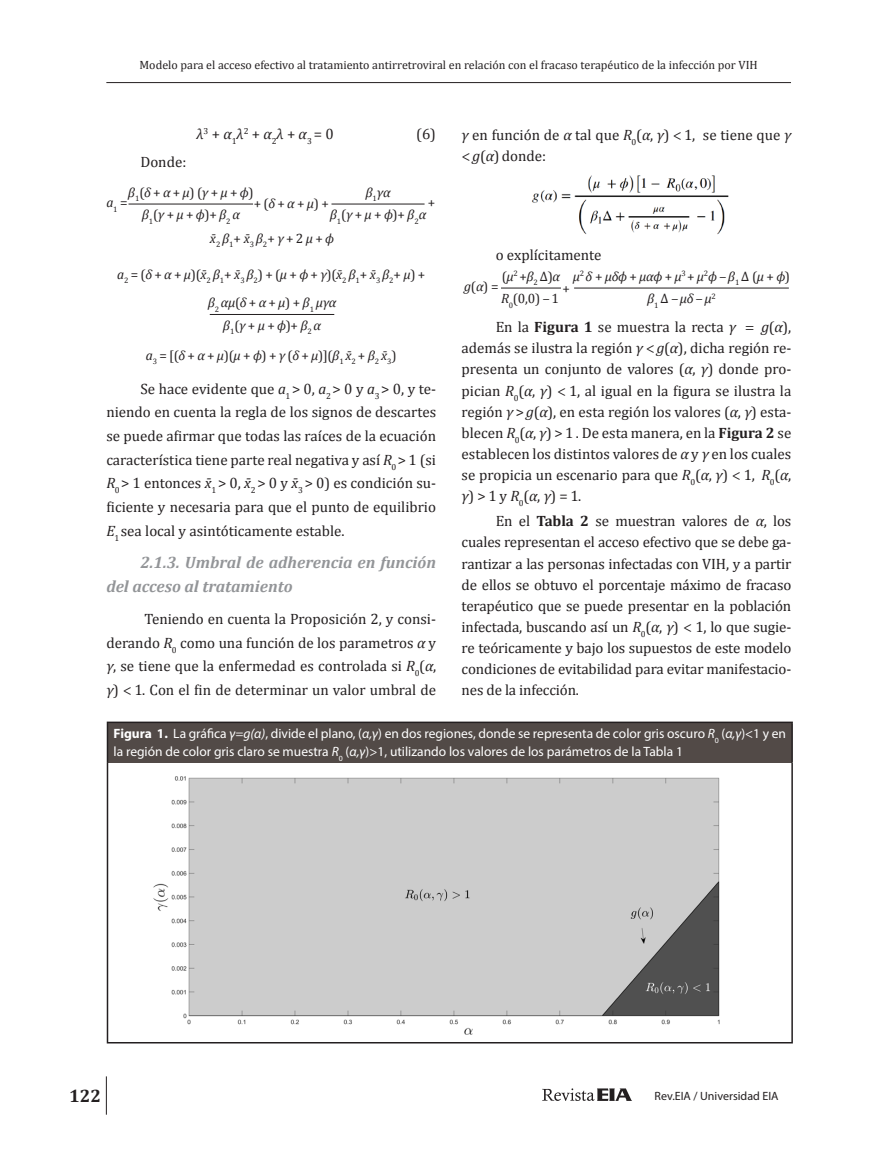
<style>
.page{position:relative;width:885px;height:1170px;background:#fff}
.page>*{position:absolute;margin:0;border:0;box-sizing:border-box;transform-origin:0 0}
.t1{font:700 18px "Cambria";color:#231f20}
.t2{font:italic 700 16.5px/23.7px "Cambria";color:#939598}
.t3{font:15px/21.1px "Cambria";color:#231f20;text-align:justify}
.t4{font:italic 15px "Cambria";color:#231f20}
.t5{font:13.5px/18px "Myriad Pro";color:#fff}
.t6{font:italic 13.5px/23.5px "Cambria";letter-spacing:-.025em;color:#231f20}
.t7{font:13.5px "Cambria";color:#231f20}
.t8{font:12px "Cambria";color:#231f20}
.t9{font:12px "Myriad Pro";color:#231f20}
.s1{font-style:normal}
.s2{font-style:italic}
.s3{font-family:"Myriad Pro";font-style:italic}
.s4{font-family:"Myriad Pro"}
.s5{font-weight:700}
</style>
<div class="page">
<hr style="left:106px;top:82px;width:684px;height:1px;background:#231f20">
<hr style="left:106px;top:1076px;width:1px;height:38px;background:#231f20">
<svg style="left:542px;top:1088px;width:90px;height:12px"></svg>
<hr style="left:128px;top:204px;width:125px;height:1px;background:#231f20">
<hr style="left:331px;top:204px;width:93px;height:1px;background:#231f20">
<hr style="left:210px;top:314px;width:124px;height:1px;background:#231f20">
<img style="left:532px;top:175px;width:197px;height:60px">
<hr style="left:501px;top:288px;width:60px;height:1px;background:#231f20">
<hr style="left:574px;top:288px;width:214px;height:1px;background:#231f20">
<div style="left:107px;top:722px;width:685px;height:40px;background:#524a47"></div>
<hr style="left:107px;top:762px;width:1px;height:279px;background:#231f20">
<hr style="left:791px;top:762px;width:1px;height:279px;background:#231f20">
<hr style="left:107px;top:1041px;width:685px;height:2px;background:#231f20">
<hr style="left:107px;top:723px;width:1px;height:39px;background:#231f20">
<hr style="left:107px;top:721px;width:685px;height:2px;background:#231f20">
<hr style="left:791px;top:723px;width:1px;height:39px;background:#231f20">
<img style="left:153px;top:776px;width:567px;height:259px">
<p class="t8" style="left:139px;top:58px;width:619px">Modelo para el acceso efectivo al tratamiento antirretroviral en relación con el fracaso terapéutico de la infección por VIH</p>
<p class="t4" style="left:196px;top:124px;width:139px">λ<sup>3</sup> <span class="s1">+</span> α<sub>1</sub>λ<sup>2</sup> <span class="s1">+</span> α<sub>2</sub>λ <span class="s1">+</span> α<sub>3</sub> <span class="s1">= 0</span></p>
<p class="t3" style="left:416px;top:123px;width:21px">(6)</p>
<p class="t3" style="left:461px;top:124px;width:331px"><span class="s2">γ</span> en función de <span class="s2">α</span> tal que <span class="s2">R</span><sub>0</sub>(<span class="s2">α</span>, <span class="s2">γ</span>) <span class="s3">&lt;</span> 1, se tiene que <span class="s2">γ </span><span class="s3">&lt;</span> <span class="s2">g</span>(<span class="s2">α</span>) donde:</p>
<p class="t3" style="left:140px;top:151px;width:47px">Donde:</p>
<p class="t7" style="left:128px;top:184px;width:127px"><span class="s2">β</span><sub>1</sub>(<span class="s2">δ</span> + <span class="s2">α</span> + <span class="s2">μ</span>) (<span class="s2">γ</span> + <span class="s2">μ</span> + <span class="s2">ϕ</span>)</p>
<p class="t6" style="left:365px;top:180px;width:27px">β<sub>1</sub>γα</p>
<p class="t7" style="left:254px;top:195px;width:76px">+ (<span class="s2">δ</span> + <span class="s2">α</span> + <span class="s2">μ</span>) +</p>
<p class="t6" style="left:106px;top:190px;width:23px">a<sub>1</sub> <span class="s1">=</span></p>
<p class="t7" style="left:428px;top:195px;width:9px">+</p>
<p class="t6" style="left:142px;top:202px;width:100px">β<sub>1</sub><span class="s1">(</span>γ <span class="s1">+</span> μ <span class="s1">+</span> ϕ<span class="s1">)+</span> β<sub>2</sub> α</p>
<p class="t6" style="left:210px;top:202px;width:218px;text-indent:120px">β<sub>1</sub><span class="s1">(</span>γ <span class="s1">+</span> μ <span class="s1">+</span> ϕ<span class="s1">)+</span> β<sub>2</sub>α x̄<sub>2</sub> β<sub>1</sub><span class="s1">+</span> x̄<sub>3</sub> β<sub>2</sub><span class="s1">+</span> γ <span class="s1">+ 2</span> μ <span class="s1">+</span> ϕ</p>
<p class="t6" style="left:117px;top:259px;width:309px;line-height:28.5px;text-align:center">a<sub>2</sub> <span class="s1">= (</span>δ <span class="s1">+</span> α <span class="s1">+</span> μ<span class="s1">)(</span>x̄<sub>2</sub> β<sub>1</sub><span class="s1">+</span> x̄<sub>3</sub> β<sub>2</sub><span class="s1">) + (</span>μ <span class="s1">+</span> ϕ <span class="s1">+</span> γ<span class="s1">)(</span>x̄<sub>2</sub> β<sub>1</sub><span class="s1">+</span> x̄<sub>3</sub> β<sub>2</sub><span class="s1">+</span> μ<span class="s1">) + </span>β<sub>2</sub> αμ<span class="s1">(</span>δ <span class="s1">+</span> α <span class="s1">+</span> μ<span class="s1">) +</span> β<sub>1</sub> μγα</p>
<p class="t6" style="left:223px;top:312px;width:100px">β<sub>1</sub><span class="s1">(</span>γ <span class="s1">+</span> μ <span class="s1">+</span> ϕ<span class="s1">)+</span> β<sub>2</sub> α</p>
<p class="t7" style="left:146px;top:347px;width:252px"><span class="s2">a</span><sub>3</sub> = [(<span class="s2">δ</span> + <span class="s2">α</span> + <span class="s2">μ</span>)(<span class="s2">μ</span> + <span class="s2">ϕ</span>) + <span class="s2">γ</span> (<span class="s2">δ</span> + <span class="s2">μ</span>)](<span class="s2">β</span><sub>1</sub> <span class="s2">x̄</span><sub>2</sub> + <span class="s2">β</span><sub>2</sub> <span class="s2">x̄</span><sub>3</sub>)</p>
<p class="t3" style="left:106px;top:376px;width:331px;line-height:23.7px;text-indent:34px">Se hace evidente que <span class="s2">a</span><sub>1</sub> &gt; 0, <span class="s2">a</span><sub>2</sub> &gt; 0 y <span class="s2">a</span><sub>3</sub> &gt; 0, y te&shy;niendo en cuenta la regla de los signos de descartes se puede afirmar que todas las raíces de la ecuación característica tiene parte real negativa y así <span class="s2">R</span><sub>0</sub> &gt; 1 (si <span class="s2">R</span><sub>0</sub> &gt; 1 entonces <span class="s2">x̄</span><sub>1</sub> &gt; 0, <span class="s2">x̄</span><sub>2</sub> &gt; 0 y <span class="s2">x̄</span><sub>3</sub> &gt; 0) es condición su&shy;ficiente y necesaria para que el punto de equilibrio <span class="s2">E</span><sub>1</sub> sea local y asintóticamente estable.</p>
<p class="t2" style="left:106px;top:550px;width:331px;text-indent:34px">2.1.3. Umbral de adherencia en función del acceso al tratamiento</p>
<p class="t3" style="left:106px;top:607px;width:331px;line-height:23.7px;text-indent:38px">Teniendo en cuenta la Proposición 2, y consi&shy;derando <span class="s2">R</span><sub>0</sub> como una función de los parametros <span class="s2">α</span> y <span class="s2">γ</span>, se tiene que la enfermedad es controlada si <span class="s2">R</span><sub>0</sub>(<span class="s2">α</span>, <span class="s2">γ</span>) <span class="s3">&lt;</span> 1. Con el fin de determinar un valor umbral de</p>
<p class="t3" style="left:495px;top:244px;width:107px">o explícitamente</p>
<p class="t7" style="left:502px;top:268px;width:60px">(<span class="s2">μ</span><sup>2</sup> +<span class="s2">β</span><sub>2</sub> Δ)<span class="s2">α</span></p>
<p class="t7" style="left:562px;top:280px;width:9px">+</p>
<p class="t6" style="left:572px;top:264px;width:219px">μ<sup>2</sup> δ <span class="s1">+</span> μδϕ <span class="s1">+</span> μαϕ <span class="s1">+</span> μ<sup>3</sup> <span class="s1">+</span> μ<sup>2</sup>ϕ <span class="s4">–</span> β<sub>1</sub> <span class="s1">Δ (</span>μ <span class="s1">+</span> ϕ<span class="s1">)</span></p>
<p class="t7" style="left:464px;top:278px;width:36px"><span class="s2">g</span>(<span class="s2">α</span>) =</p>
<p class="t7" style="left:501px;top:290px;width:59px"><span class="s2">R</span><sub>0</sub>(0,0) <span class="s3">–</span> 1</p>
<p class="t6" style="left:647px;top:286px;width:70px">β<sub>1</sub> <span class="s1">Δ</span> <span class="s4">–</span> μδ <span class="s4">–</span> μ<sup>2</sup></p>
<p class="t3" style="left:461px;top:316px;width:331px;text-indent:34px">En la <span class="s5">Figura 1</span> se muestra la recta <span class="s2">γ</span> <span class="s3">=</span> <span class="s2">g</span>(<span class="s2">α</span>), además se ilustra la región <span class="s2">γ</span> <span class="s3">&lt;</span> <span class="s2">g</span>(<span class="s2">α</span>), dicha región re&shy;presenta un conjunto de valores (<span class="s2">α</span>, <span class="s2">γ</span>) donde pro&shy;pician <span class="s2">R</span><sub>0</sub>(<span class="s2">α</span>, <span class="s2">γ</span>) <span class="s3">&lt;</span> 1, al igual en la figura se ilustra la región <span class="s2">γ</span> &gt;<span class="s2">g</span>(<span class="s2">α</span>), en esta región los valores (<span class="s2">α</span>, <span class="s2">γ</span>) esta&shy;blecen <span class="s2">R</span><sub>0</sub>(<span class="s2">α</span>, <span class="s2">γ</span>) &gt; 1 . De esta manera, en la <span class="s5">Figura 2</span> se establecen los distintos valores de <span class="s2">α</span> y <span class="s2">γ</span> en los cuales se propicia un escenario para que <span class="s2">R</span><sub>0</sub>(<span class="s2">α</span>, <span class="s2">γ</span>) <span class="s3">&lt;</span> 1, <span class="s2">R</span><sub>0</sub>(<span class="s2">α</span>, <span class="s2">γ</span>) &gt; 1 y <span class="s2">R</span><sub>0</sub>(<span class="s2">α</span>, <span class="s2">γ</span>) = 1.</p>
<p class="t3" style="left:461px;top:510px;width:331px;text-indent:34px">En el <span class="s5">Tabla 2</span> se muestran valores de <span class="s2">α</span>, los cuales representan el acceso efectivo que se debe ga&shy;rantizar a las personas infectadas con VIH, y a partir de ellos se obtuvo el porcentaje máximo de fracaso terapéutico que se puede presentar en la población infectada, buscando así un <span class="s2">R</span><sub>0</sub>(<span class="s2">α</span>, <span class="s2">γ</span>) <span class="s3">&lt;</span> 1, lo que sugie&shy;re teóricamente y bajo los supuestos de este modelo condiciones de evitabilidad para evitar manifestacio&shy;nes de la infección.</p>
<p class="t5" style="left:113px;top:724px;width:674px"><span class="s5">Figura 1.</span> La gráfica <span class="s2">γ=g(α)</span>, divide el plano, (<span class="s2">α,γ</span>) en dos regiones, donde se representa de color gris oscuro <span class="s2">R</span><sub>0</sub> (<span class="s2">α,γ</span>)&lt;1 y en la región de color gris claro se muestra <span class="s2">R</span><sub>0</sub> (<span class="s2">α,γ</span>)&gt;1, utilizando los valores de los parámetros de la Tabla 1</p>
<p class="t1" style="left:69px;top:1082px;width:33px">122</p>
<p class="t9" style="left:654px;top:1087px;width:125px">Rev.EIA / Universidad EIA</p>
</div>
